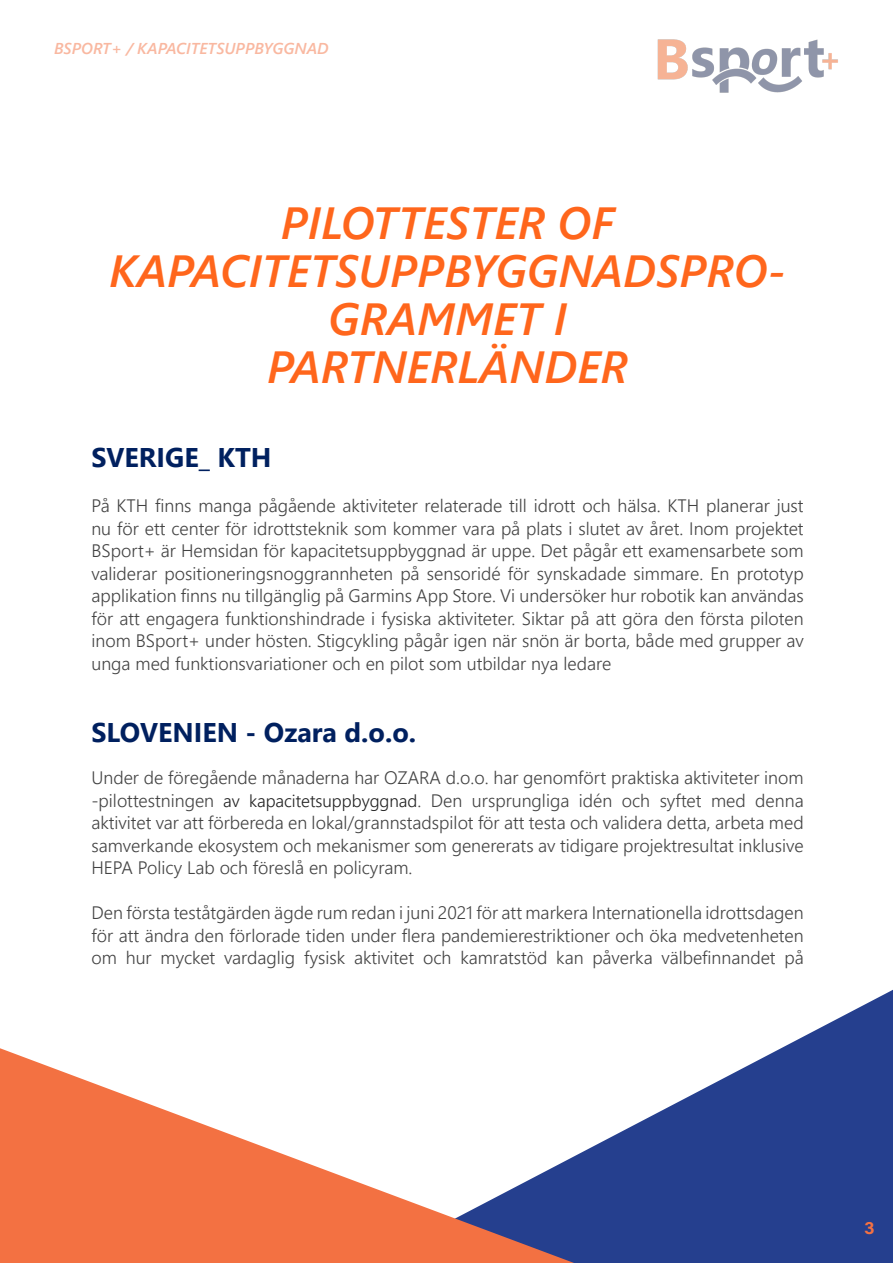
<style>
.page{position:relative;width:893px;height:1263px;background:#fff}
.page>*{position:absolute;margin:0;border:0;box-sizing:border-box;transform-origin:0 0}
.TÍTULO{font:italic 600 45px/48px "Segoe UI";color:#ff661c;text-align:center}
.SUBTÍTULO{font:700 27px "Segoe UI";color:#00205f}
.t1{font:300 18px/22.5px "Segoe UI";color:#434343;text-align:justify}
.t2{font:700 18px "Acumin Pro";color:#f37142}
.t3{font:italic 600 15.75px "Segoe UI";color:#f37142}
.s1{font-size:17.25px;color:#212121}
</style>
<div class="page">
<svg style="left:574px;top:990px;width:319px;height:273px;fill:#253f8e"></svg>
<svg style="left:0;top:1048px;width:574px;height:215px"></svg>
<img style="left:657px;top:39px;width:181px;height:54px">
<p class="t3" style="left:54px;top:34px;width:276px">BSPORT+ / KAPACITETSUPPBYGGNAD</p>
<p class="TÍTULO" style="left:281px;top:192px;width:335px">PILOTTESTER OF</p>
<p class="TÍTULO" style="left:109px;top:240px;width:678px">KAPACITETSUPPBYGGNADSPRO-<br>GRAMMET I</p>
<p class="TÍTULO" style="left:267px;top:336px;width:362px">PARTNERLÄNDER</p>
<p class="SUBTÍTULO" style="left:91px;top:432px;width:182px">SVERIGE_ KTH</p>
<p class="t1" style="left:91px;top:493px;width:714px">På KTH finns manga pågående aktiviteter relaterade till idrott och hälsa. KTH planerar just nu för ett center för idrottsteknik som kommer vara på plats i slutet av året. Inom projektet BSport+ är Hemsidan för kapacitetsuppbyggnad är uppe. Det pågår ett examensarbete som validerar positioneringsnoggrannheten på sensoridé för synskadade simmare. En prototyp applikation finns nu tillgänglig på Garmins App Store. Vi undersöker hur robotik kan användas för att engagera funktionshindrade i fysiska aktiviteter. Siktar på att göra den första piloten inom BSport+ under hösten. Stigcykling pågår igen när snön är borta, både med grupper av unga med funktionsvariationer och en pilot som utbildar nya ledare</p>
<p class="SUBTÍTULO" style="left:91px;top:707px;width:326px">SLOVENIEN - Ozara d.o.o.</p>
<p class="t1" style="left:91px;top:765px;width:714px">Under de föregående månaderna har OZARA d.o.o. har genomfört praktiska aktiviteter inom -pilottestningen <span class="s1">av kapacitetsuppbyggnad</span>. Den ursprungliga idén och syftet med denna aktivitet var att förbereda en lokal/grannstadspilot för att testa och validera detta, arbeta med samverkande ekosystem och mekanismer som genererats av tidigare projektresultat inklusive HEPA Policy Lab och föreslå en policyram.</p>
<p class="t1" style="left:91px;top:900px;width:714px">Den första teståtgärden ägde rum redan i juni 2021 för att markera Internationella idrottsdagen för att ändra den förlorade tiden under flera pandemierestriktioner och öka medvetenheten om hur mycket vardaglig fysisk aktivitet och kamratstöd kan påverka välbefinnandet på</p>
<p class="t2" style="left:864px;top:1215px;width:12px">3</p>
</div>
